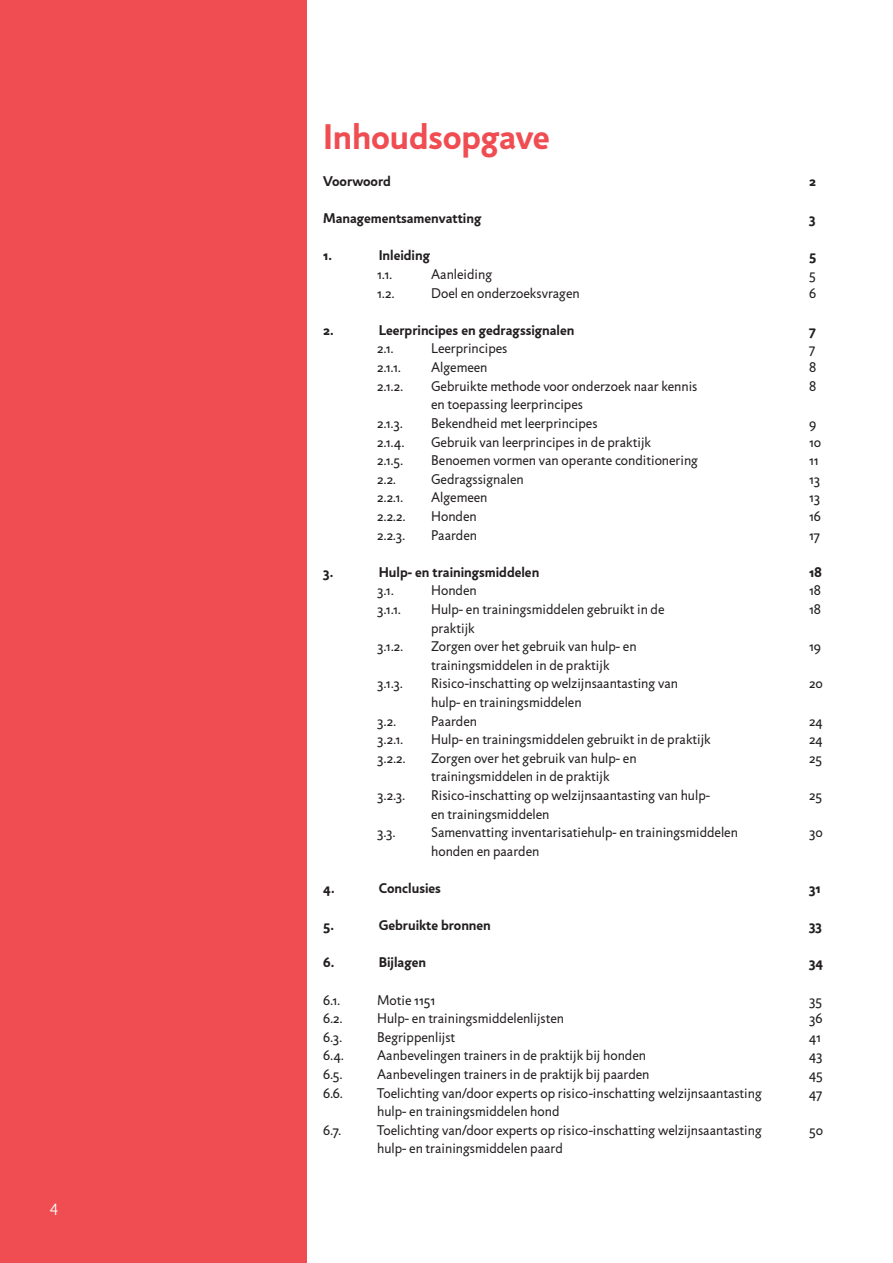
<style>
.page{position:relative;width:893px;height:1263px;background:#fff}
.page>*{position:absolute;margin:0;border:0;box-sizing:border-box;transform-origin:0 0}
.t1{font:700 36px "Jigsaw";letter-spacing:-.005em;color:#ef4d52}
.t2{font:300 16.5px "Jigsaw";color:#fff}
.t3{font:14.25px "Jigsaw";color:#231f20}
.t4{font:700 14.25px "Jigsaw";color:#231f20}
</style>
<div class="page">
<div style="left:0;top:0;width:306px;height:1263px;background:#ef4d52"></div>
<p class="t2" style="left:50px;top:1200px;width:9px">4</p>
<h1 class="t1" style="left:323px;top:114px;width:228px">Inhoudsopgave</h1>
<p class="t4" style="left:323px;top:172px;width:69px">Voorwoord</p>
<p class="t4" style="left:809px;top:172px;width:8px">2</p>
<p class="t4" style="left:323px;top:210px;width:160px">Managementsamenvatting</p>
<p class="t4" style="left:809px;top:210px;width:8px">3</p>
<p class="t4" style="left:323px;top:247px;width:11px">1.</p>
<p class="t4" style="left:379px;top:247px;width:53px">Inleiding</p>
<p class="t4" style="left:809px;top:247px;width:9px">5</p>
<p class="t3" style="left:377px;top:266px;width:17px">1.1.</p>
<p class="t3" style="left:431px;top:266px;width:62px">Aanleiding</p>
<p class="t3" style="left:809px;top:266px;width:8px">5</p>
<p class="t3" style="left:377px;top:285px;width:19px">1.2.</p>
<p class="t3" style="left:431px;top:285px;width:150px">Doel en onderzoeksvragen</p>
<p class="t3" style="left:809px;top:285px;width:9px">6</p>
<p class="t4" style="left:323px;top:321px;width:13px">2.</p>
<p class="t4" style="left:379px;top:321px;width:197px">Leerprincipes en gedragssignalen</p>
<p class="t4" style="left:809px;top:321px;width:8px">7</p>
<p class="t3" style="left:377px;top:340px;width:18px">2.1.</p>
<p class="t3" style="left:431px;top:340px;width:78px">Leerprincipes</p>
<p class="t3" style="left:809px;top:340px;width:7px">7</p>
<p class="t3" style="left:377px;top:359px;width:25px">2.1.1.</p>
<p class="t3" style="left:431px;top:359px;width:58px">Algemeen</p>
<p class="t3" style="left:809px;top:359px;width:9px">8</p>
<p class="t3" style="left:377px;top:378px;width:28px">2.1.2.</p>
<p class="t3" style="left:431px;top:378px;width:268px">Gebruikte methode voor onderzoek naar kennis</p>
<p class="t3" style="left:809px;top:378px;width:9px">8</p>
<p class="t3" style="left:431px;top:396px;width:153px">en toepassing leerprincipes</p>
<p class="t3" style="left:377px;top:415px;width:27px">2.1.3.</p>
<p class="t3" style="left:431px;top:415px;width:168px">Bekendheid met leerprincipes</p>
<p class="t3" style="left:809px;top:415px;width:9px">9</p>
<p class="t3" style="left:377px;top:433px;width:29px">2.1.4.</p>
<p class="t3" style="left:431px;top:433px;width:221px">Gebruik van leerprincipes in de praktijk</p>
<p class="t3" style="left:809px;top:433px;width:14px">10</p>
<p class="t3" style="left:377px;top:452px;width:28px">2.1.5.</p>
<p class="t3" style="left:431px;top:452px;width:268px">Benoemen vormen van operante conditionering</p>
<p class="t3" style="left:809px;top:452px;width:11px">11</p>
<p class="t3" style="left:377px;top:471px;width:21px">2.2.</p>
<p class="t3" style="left:431px;top:471px;width:94px">Gedragssignalen</p>
<p class="t3" style="left:809px;top:471px;width:13px">13</p>
<p class="t3" style="left:377px;top:489px;width:28px">2.2.1.</p>
<p class="t3" style="left:431px;top:489px;width:58px">Algemeen</p>
<p class="t3" style="left:809px;top:489px;width:13px">13</p>
<p class="t3" style="left:377px;top:508px;width:30px">2.2.2.</p>
<p class="t3" style="left:431px;top:508px;width:47px">Honden</p>
<p class="t3" style="left:809px;top:508px;width:13px">16</p>
<p class="t3" style="left:377px;top:526px;width:30px">2.2.3.</p>
<p class="t3" style="left:431px;top:526px;width:47px">Paarden</p>
<p class="t3" style="left:809px;top:526px;width:12px">17</p>
<p class="t4" style="left:323px;top:563px;width:12px">3.</p>
<p class="t4" style="left:379px;top:563px;width:162px">Hulp- en trainingsmiddelen</p>
<p class="t4" style="left:809px;top:563px;width:14px">18</p>
<p class="t3" style="left:377px;top:582px;width:18px">3.1.</p>
<p class="t3" style="left:431px;top:582px;width:47px">Honden</p>
<p class="t3" style="left:809px;top:582px;width:13px">18</p>
<p class="t3" style="left:377px;top:601px;width:25px">3.1.1.</p>
<p class="t3" style="left:431px;top:601px;width:235px">Hulp- en trainingsmiddelen gebruikt in de</p>
<p class="t3" style="left:809px;top:601px;width:13px">18</p>
<p class="t3" style="left:431px;top:619px;width:45px">praktijk</p>
<p class="t3" style="left:377px;top:638px;width:28px">3.1.2.</p>
<p class="t3" style="left:431px;top:638px;width:207px">Zorgen over het gebruik van hulp- en</p>
<p class="t3" style="left:809px;top:638px;width:13px">19</p>
<p class="t3" style="left:431px;top:657px;width:180px">trainingsmiddelen in de praktijk</p>
<p class="t3" style="left:377px;top:675px;width:27px">3.1.3.</p>
<p class="t3" style="left:431px;top:675px;width:248px">Risico-inschatting op welzijnsaantasting van</p>
<p class="t3" style="left:809px;top:675px;width:15px">20</p>
<p class="t3" style="left:431px;top:694px;width:152px">hulp- en trainingsmiddelen</p>
<p class="t3" style="left:377px;top:712px;width:21px">3.2.</p>
<p class="t3" style="left:431px;top:712px;width:47px">Paarden</p>
<p class="t3" style="left:809px;top:712px;width:15px">24</p>
<p class="t3" style="left:377px;top:731px;width:28px">3.2.1.</p>
<p class="t3" style="left:431px;top:731px;width:281px">Hulp- en trainingsmiddelen gebruikt in de praktijk</p>
<p class="t3" style="left:809px;top:731px;width:15px">24</p>
<p class="t3" style="left:377px;top:750px;width:30px">3.2.2.</p>
<p class="t3" style="left:431px;top:750px;width:207px">Zorgen over het gebruik van hulp- en</p>
<p class="t3" style="left:809px;top:750px;width:14px">25</p>
<p class="t3" style="left:431px;top:768px;width:180px">trainingsmiddelen in de praktijk</p>
<p class="t3" style="left:377px;top:787px;width:30px">3.2.3.</p>
<p class="t3" style="left:431px;top:787px;width:280px">Risico-inschatting op welzijnsaantasting van hulp-</p>
<p class="t3" style="left:809px;top:787px;width:14px">25</p>
<p class="t3" style="left:431px;top:805px;width:120px">en trainingsmiddelen</p>
<p class="t3" style="left:377px;top:824px;width:20px">3.3.</p>
<p class="t3" style="left:431px;top:824px;width:308px">Samenvatting inventarisatiehulp- en trainingsmiddelen</p>
<p class="t3" style="left:809px;top:824px;width:15px">30</p>
<p class="t3" style="left:431px;top:843px;width:110px">honden en paarden</p>
<p class="t4" style="left:323px;top:879px;width:13px">4.</p>
<p class="t4" style="left:379px;top:879px;width:64px">Conclusies</p>
<p class="t4" style="left:809px;top:879px;width:13px">31</p>
<p class="t4" style="left:323px;top:917px;width:13px">5.</p>
<p class="t4" style="left:379px;top:917px;width:114px">Gebruikte bronnen</p>
<p class="t4" style="left:809px;top:917px;width:14px">33</p>
<p class="t4" style="left:323px;top:954px;width:13px">6.</p>
<p class="t4" style="left:379px;top:954px;width:49px">Bijlagen</p>
<p class="t4" style="left:809px;top:954px;width:15px">34</p>
<p class="t3" style="left:323px;top:992px;width:19px">6.1.</p>
<p class="t3" style="left:377px;top:992px;width:59px">Motie 1151</p>
<p class="t3" style="left:809px;top:992px;width:14px">35</p>
<p class="t3" style="left:323px;top:1010px;width:21px">6.2.</p>
<p class="t3" style="left:377px;top:1010px;width:188px">Hulp- en trainingsmiddelenlijsten</p>
<p class="t3" style="left:809px;top:1010px;width:15px">36</p>
<p class="t3" style="left:323px;top:1029px;width:21px">6.3.</p>
<p class="t3" style="left:377px;top:1029px;width:80px">Begrippenlijst</p>
<p class="t3" style="left:809px;top:1029px;width:13px">41</p>
<p class="t3" style="left:323px;top:1047px;width:22px">6.4.</p>
<p class="t3" style="left:377px;top:1047px;width:270px">Aanbevelingen trainers in de praktijk bij honden</p>
<p class="t3" style="left:809px;top:1047px;width:15px">43</p>
<p class="t3" style="left:323px;top:1066px;width:21px">6.5.</p>
<p class="t3" style="left:377px;top:1066px;width:274px">Aanbevelingen trainers in de praktijk bij paarden</p>
<p class="t3" style="left:809px;top:1066px;width:15px">45</p>
<p class="t3" style="left:323px;top:1085px;width:21px">6.6.</p>
<p class="t3" style="left:377px;top:1085px;width:386px">Toelichting van/door experts op risico-inschatting welzijnsaantasting</p>
<p class="t3" style="left:809px;top:1085px;width:15px">47</p>
<p class="t3" style="left:377px;top:1103px;width:184px">hulp- en trainingsmiddelen hond</p>
<p class="t3" style="left:323px;top:1122px;width:20px">6.7.</p>
<p class="t3" style="left:377px;top:1122px;width:386px">Toelichting van/door experts op risico-inschatting welzijnsaantasting</p>
<p class="t3" style="left:809px;top:1122px;width:15px">50</p>
<p class="t3" style="left:377px;top:1140px;width:187px">hulp- en trainingsmiddelen paard</p>
</div>
